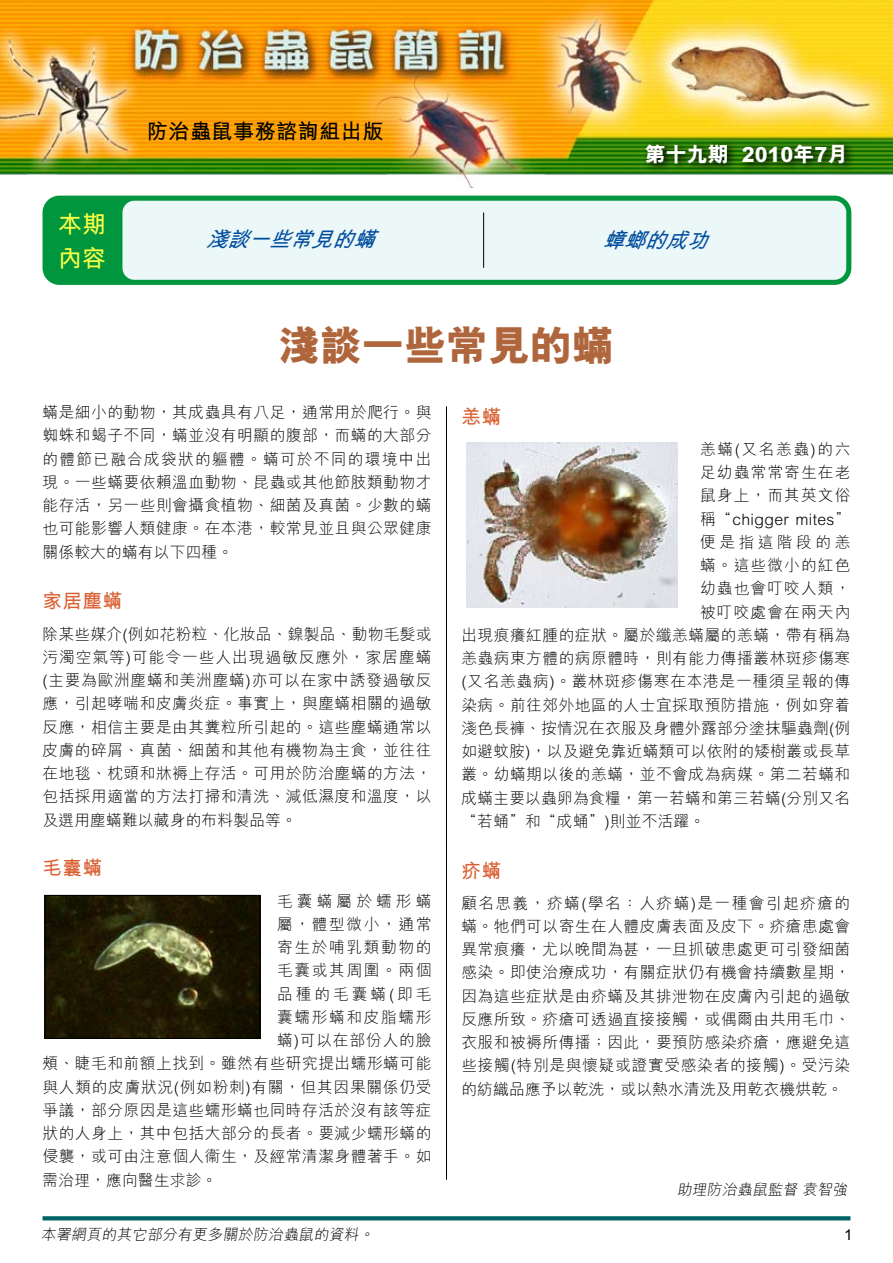
<style>
.page{position:relative;width:893px;height:1263px;background:#fff}
.page>*{position:absolute;margin:0;border:0;box-sizing:border-box;transform-origin:0 0}
.t1{font:800 42px "M Hei HK";color:#b0663c}
.t2{font:700 24px/34.5px "M Hei HK";color:#ffff46}
.t3{font:italic 700 21px "M Hei HK";color:#004e9e}
.t4{font:800 21px "M Hei HK";color:#fff}
.t5{font:700 21px "M Hei HK";letter-spacing:.025em;color:#000}
.t6{font:700 19.5px "M Hei HK";letter-spacing:.025em;color:#da6033}
.t7{font:300 15.75px/23.2px "M Hei HK";letter-spacing:.03em;color:#000;text-align:justify}
.t8{font:300 15.75px "M Hei HK";letter-spacing:.07em;color:#000}
.t9{font:300 15.75px "M Hei HK";letter-spacing:.01em;color:#000}
.t10{font:300 15.75px "M Hei HK";letter-spacing:.1em;color:#000}
.t11{font:300 15.75px "M Hei HK";letter-spacing:.055em;color:#000}
.t12{font:300 15.75px "M Hei HK";letter-spacing:.185em;color:#000}
.t13{font:300 15.75px "M Hei HK";letter-spacing:.22em;color:#000}
.t14{font:300 15.75px "M Hei HK";letter-spacing:.26em;color:#000}
.t15{font:300 15px "M Hei HK";color:#000}
.t16{font:700 15px "M Hei HK";color:#000}
</style>
<div class="page">
<img style="left:0;top:0;width:893px;height:187px">
<div style="left:43px;top:196px;width:808px;height:89px;background:#00963e;border-radius:17px"></div>
<div style="left:122px;top:201px;width:724px;height:79px;background:#ecf7f8;border-radius:12px"></div>
<svg style="left:43px;top:1216px;width:807px;height:4px;background:#0d6c6c"></svg>
<svg style="left:640px;top:139px;width:214px;height:34px;background:#266706"></svg>
<hr style="left:483px;top:212px;width:1px;height:56px;background:#000">
<hr style="left:446px;top:406px;width:1px;height:774px;background:#000">
<img style="left:46px;top:897px;width:213px;height:140px">
<div style="left:44px;top:895px;width:217px;height:144px;border:1px solid #000"></div>
<img style="left:467px;top:442px;width:211px;height:165px">
<h2 class="t2" style="left:58px;top:205px;width:50px">本期內容</h2>
<h3 class="t5" style="left:147px;top:116px;width:238px">防治蟲鼠事務諮詢組出版</h3>
<h3 class="t4" style="left:645px;top:140px;width:205px">第十九期 2010年7月</h3>
<h3 class="t3" style="left:206px;top:224px;width:181px">淺談一些常見的蟎</h3>
<h3 class="t3" style="left:602px;top:225px;width:118px">蟑螂的成功</h3>
<h1 class="t1" style="left:278px;top:318px;width:338px">淺談一些常見的蟎</h1>
<p class="t7" style="left:43px;top:400px;width:390px">蟎是細小的動物，其成蟲具有八足，通常用於爬行。與蜘蛛和蝎子不同，蟎並沒有明顯的腹部，而蟎的大部分的體節已融合成袋狀的軀體。蟎可於不同的環境中出現。一些蟎要依賴溫血動物、昆蟲或其他節肢類動物才能存活，另一些則會攝食植物、細菌及真菌。少數的蟎也可能影響人類健康。在本港，較常見並且與公眾健康關係較大的蟎有以下四種。</p>
<p class="t6" style="left:43px;top:587px;width:81px">家居塵蟎</p>
<p class="t7" style="left:43px;top:621px;width:390px">除某些媒介(例如花粉粒、化妝品、鎳製品、動物毛髮或污濁空氣等)可能令一些人出現過敏反應外，家居塵蟎(主要為歐洲塵蟎和美洲塵蟎)亦可以在家中誘發過敏反應，引起哮喘和皮膚炎症。事實上，與塵蟎相關的過敏反應，相信主要是由其糞粒所引起的。這些塵蟎通常以皮膚的碎屑、真菌、細菌和其他有機物為主食，並往往在地毯、枕頭和牀褥上存活。可用於防治塵蟎的方法，包括採用適當的方法打掃和清洗、減低濕度和溫度，以及選用塵蟎難以藏身的布料製品等。</p>
<p class="t6" style="left:43px;top:854px;width:61px">毛囊蟎</p>
<p class="t14" style="left:277px;top:890px;width:156px">毛囊蟎屬於蠕形蟎</p>
<p class="t7" style="left:277px;top:912px;width:156px">屬，體型微小，通常</p>
<p class="t10" style="left:277px;top:936px;width:156px">寄生於哺乳類動物的</p>
<p class="t10" style="left:277px;top:959px;width:156px">毛囊或其周圍。兩個</p>
<p class="t12" style="left:277px;top:983px;width:156px">品種的毛囊蟎(即毛</p>
<p class="t10" style="left:277px;top:1006px;width:156px">囊蠕形蟎和皮脂蠕形</p>
<p class="t11" style="left:277px;top:1029px;width:156px">蟎)可以在部份人的臉</p>
<p class="t7" style="left:43px;top:1051px;width:390px">頰、睫毛和前額上找到。雖然有些研究提出蠕形蟎可能</p>
<p class="t7" style="left:43px;top:1074px;width:390px">與人類的皮膚狀況(例如粉刺)有關，但其因果關係仍受</p>
<p class="t7" style="left:43px;top:1098px;width:390px">爭議，部分原因是這些蠕形蟎也同時存活於沒有該等症</p>
<p class="t7" style="left:43px;top:1121px;width:390px">狀的人身上，其中包括大部分的長者。要減少蠕形蟎的</p>
<p class="t7" style="left:43px;top:1144px;width:390px">侵襲，或可由注意個人衞生，及經常清潔身體著手。如</p>
<p class="t9" style="left:43px;top:1169px;width:176px">需治理，應向醫生求診。</p>
<p class="t15" style="left:41px;top:1223px;width:337px">本署網頁的其它部分有更多關於防治蟲鼠的資料。</p>
<p class="t6" style="left:461px;top:402px;width:41px">恙蟎</p>
<p class="t7" style="left:700px;top:437px;width:152px">恙蟎(又名恙蟲)的六</p>
<p class="t8" style="left:700px;top:461px;width:152px">足幼蟲常常寄生在老</p>
<p class="t8" style="left:700px;top:484px;width:152px">鼠身上，而其英文俗</p>
<p class="t7" style="left:700px;top:507px;width:152px">稱“chigger mites”</p>
<p class="t13" style="left:700px;top:531px;width:152px">便是指這階段的恙</p>
<p class="t8" style="left:700px;top:554px;width:152px">蟎。這些微小的紅色</p>
<p class="t8" style="left:700px;top:577px;width:152px">幼蟲也會叮咬人類，</p>
<p class="t8" style="left:700px;top:601px;width:152px">被叮咬處會在兩天內</p>
<p class="t7" style="left:461px;top:623px;width:390px">出現痕癢紅腫的症狀。屬於纖恙蟎屬的恙蟎，帶有稱為</p>
<p class="t7" style="left:461px;top:646px;width:390px">恙蟲病東方體的病原體時，則有能力傳播叢林斑疹傷寒</p>
<p class="t7" style="left:461px;top:669px;width:390px">(又名恙蟲病)。叢林斑疹傷寒在本港是一種須呈報的傳</p>
<p class="t7" style="left:461px;top:693px;width:390px">染病。前往郊外地區的人士宜採取預防措施，例如穿着</p>
<p class="t7" style="left:461px;top:716px;width:390px">淺色長褲、按情況在衣服及身體外露部分塗抹驅蟲劑(例</p>
<p class="t7" style="left:461px;top:739px;width:390px">如避蚊胺)，以及避免靠近蟎類可以依附的矮樹叢或長草</p>
<p class="t7" style="left:461px;top:762px;width:390px">叢。幼蟎期以後的恙蟎，並不會成為病媒。第二若蟎和</p>
<p class="t7" style="left:461px;top:786px;width:390px">成蟎主要以蟲卵為食糧，第一若蟎和第三若蟎(分別又名</p>
<p class="t9" style="left:461px;top:810px;width:245px">“若蛹”和“成蛹”)則並不活躍。</p>
<p class="t6" style="left:461px;top:856px;width:41px">疥蟎</p>
<p class="t7" style="left:461px;top:891px;width:390px">顧名思義，疥蟎(學名：人疥蟎)是一種會引起疥瘡的蟎。牠們可以寄生在人體皮膚表面及皮下。疥瘡患處會異常痕癢，尤以晚間為甚，一旦抓破患處更可引發細菌感染。即使治療成功，有關症狀仍有機會持續數星期，因為這些症狀是由疥蟎及其排泄物在皮膚內引起的過敏反應所致。疥瘡可透過直接接觸，或偶爾由共用毛巾、衣服和被褥所傳播；因此，要預防感染疥瘡，應避免這些接觸(特別是與懷疑或證實受感染者的接觸)。受污染的紡織品應予以乾洗，或以熱水清洗及用乾衣機烘乾。</p>
<p class="t15" style="left:677px;top:1179px;width:175px">助理防治蟲鼠監督 袁智強</p>
<p class="t16" style="left:844px;top:1224px;width:10px">1</p>
</div>
